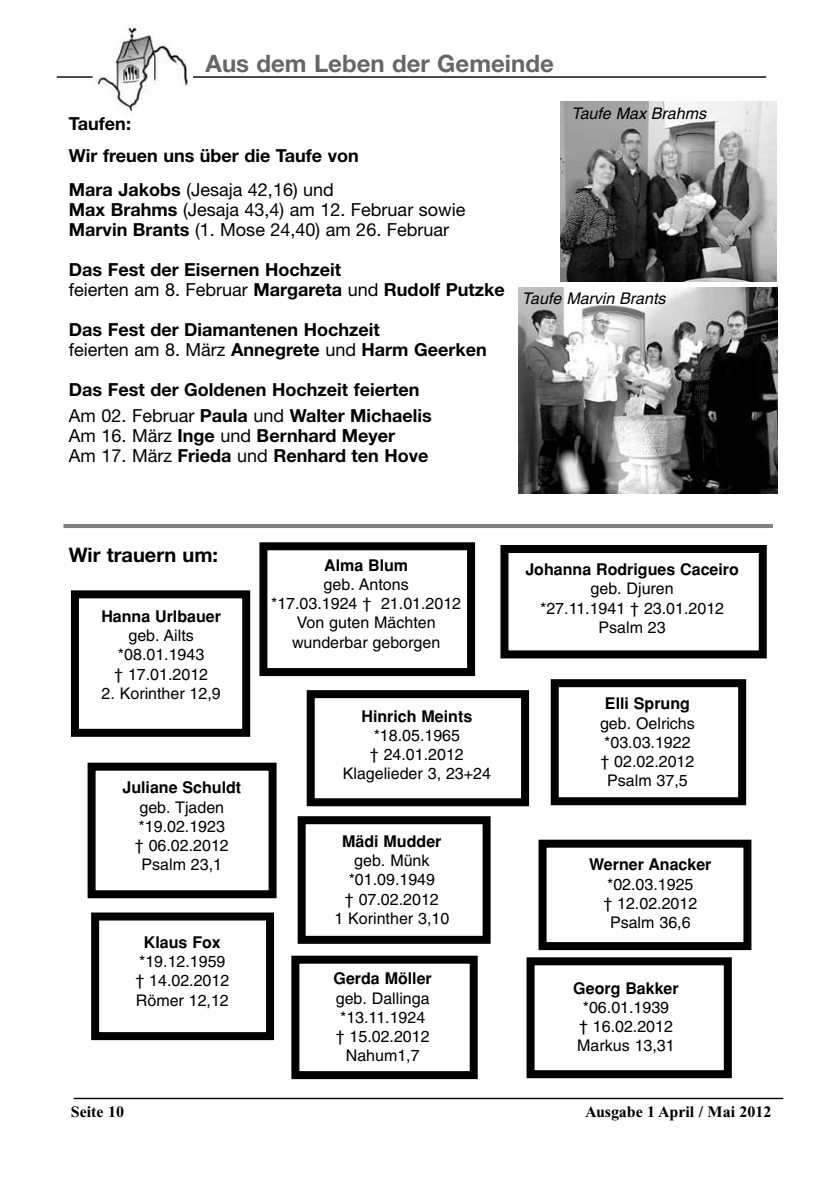
<style>
.page{position:relative;width:840px;height:1191px;background:#fff}
.page>*{position:absolute;margin:0;border:0;box-sizing:border-box;transform-origin:0 0}
.t1{font:700 24px "Helvetica Neue";color:#666}
.t2{font:700 20px "Helvetica Neue";color:#000}
.t3{font:700 18px/20px "Helvetica Neue";color:#000}
.t4{font:18px/20px "Helvetica Neue";color:#000}
.t5{font:16px/19.2px "Helvetica";color:#000;text-align:center}
.t6{font:700 16px "Helvetica";color:#000}
.t7{font:italic 16px "Helvetica";color:#000}
.t8{font:700 16px "Times New Roman";color:#000}
.s1{font-weight:700}
.s2{font-weight:400}
</style>
<div class="page">
<img style="left:560px;top:101px;width:215px;height:180px">
<hr style="left:74px;top:1097px;width:708px;height:2px;background:#000">
<hr style="left:57px;top:76px;width:708px;height:2px;background:#000">
<div style="left:92px;top:21px;width:101px;height:110px;background:#fff;border-radius:50%"></div>
<img style="left:94px;top:24px;width:94px;height:90px">
<hr style="left:63px;top:524px;width:709px;height:4px;background:#808080">
<div style="left:71px;top:590px;width:179px;height:147px;border:8px solid #000"></div>
<div style="left:306px;top:690px;width:222px;height:116px;border:8px solid #000"></div>
<div style="left:526px;top:957px;width:205px;height:121px;border:8px solid #000"></div>
<div style="left:550px;top:679px;width:195px;height:126px;border:8px solid #000"></div>
<div style="left:500px;top:545px;width:266px;height:113px;border:8px solid #000"></div>
<div style="left:259px;top:542px;width:216px;height:134px;border:8px solid #000"></div>
<div style="left:88px;top:762px;width:188px;height:136px;border:8px solid #000"></div>
<div style="left:297px;top:816px;width:193px;height:127px;border:8px solid #000"></div>
<div style="left:538px;top:839px;width:213px;height:111px;border:8px solid #000"></div>
<div style="left:91px;top:912px;width:183px;height:128px;border:8px solid #000"></div>
<div style="left:291px;top:955px;width:186px;height:124px;border:8px solid #000"></div>
<img style="left:518px;top:288px;width:259px;height:206px">
<h1 class="t1" style="left:205px;top:55px;width:349px">Aus dem Leben der Gemeinde</h1>
<p class="t3" style="left:69px;top:109px;width:291px;line-height:32px">Taufen:<br>Wir freuen uns über die Taufe von</p>
<p class="t4" style="left:69px;top:182px;width:398px"><span class="s1">Mara Jakobs</span> (Jesaja 42,16) und<br><span class="s1">Max Brahms</span> (Jesaja 43,4) am 12. Februar sowie<br><span class="s1">Marvin Brants</span> (1. Mose 24,40) am 26. Februar</p>
<p class="t3" style="left:69px;top:261px;width:437px">Das Fest der Eisernen Hochzeit<br><span class="s2">feierten am 8. Februar</span> Margareta <span class="s2">und</span> Rudolf Putzke</p>
<p class="t3" style="left:69px;top:321px;width:419px">Das Fest der Diamantenen Hochzeit<br><span class="s2">feierten am 8. März</span> Annegrete <span class="s2">und</span> Harm Geerken</p>
<p class="t3" style="left:69px;top:378px;width:364px;line-height:26px">Das Fest der Goldenen Hochzeit feierten<br><span class="s2">Am 02. Februar</span> Paula <span class="s2">und</span> Walter Michaelis</p>
<p class="t3" style="left:69px;top:427px;width:361px"><span class="s2">Am 16. März</span> Inge <span class="s2">und</span> Bernhard Meyer<br><span class="s2">Am 17. März</span> Frieda <span class="s2">und</span> Renhard ten Hove</p>
<p class="t7" style="left:571px;top:108px;width:136px">Taufe Max Brahms</p>
<p class="t7" style="left:521px;top:292px;width:145px">Taufe Marvin Brants</p>
<p class="t2" style="left:69px;top:547px;width:151px">Wir trauern um:</p>
<p class="t6" style="left:101px;top:610px;width:121px">Hanna Urlbauer</p>
<p class="t5" style="left:114px;top:627px;width:95px">geb. Ailts *08.01.1943 † 17.01.2012</p>
<p class="t5" style="left:101px;top:685px;width:121px">2. Korinther 12,9</p>
<p class="t6" style="left:122px;top:782px;width:120px">Juliane Schuldt</p>
<p class="t5" style="left:135px;top:799px;width:95px">geb. Tjaden *19.02.1923 † 06.02.2012<br>Psalm 23,1</p>
<p class="t6" style="left:144px;top:936px;width:78px">Klaus Fox</p>
<p class="t5" style="left:135px;top:953px;width:95px;text-align:left">*19.12.1959 † 14.02.2012<br>Römer 12,12</p>
<p class="t6" style="left:324px;top:559px;width:85px">Alma Blum</p>
<p class="t5" style="left:271px;top:576px;width:191px">geb. Antons<br>*17.03.1924 † 21.01.2012<br>Von guten Mächten wunderbar geborgen</p>
<p class="t6" style="left:361px;top:710px;width:112px">Hinrich Meints</p>
<p class="t5" style="left:342px;top:727px;width:150px">*18.05.1965<br>† 24.01.2012<br>Klagelieder 3, 23+24</p>
<p class="t6" style="left:525px;top:564px;width:215px">Johanna Rodrigues Caceiro</p>
<p class="t5" style="left:540px;top:581px;width:185px">geb. Djuren<br>*27.11.1941 † 23.01.2012<br>Psalm 23</p>
<p class="t6" style="left:604px;top:698px;width:86px">Elli Sprung</p>
<p class="t5" style="left:599px;top:715px;width:96px">geb. Oelrichs *03.03.1922 † 02.02.2012<br>Psalm 37,5</p>
<p class="t6" style="left:342px;top:835px;width:101px">Mädi Mudder</p>
<p class="t5" style="left:334px;top:852px;width:116px">geb. Münk *01.09.1949<br>† 07.02.2012<br>1 Korinther 3,10</p>
<p class="t6" style="left:588px;top:859px;width:124px">Werner Anacker</p>
<p class="t5" style="left:603px;top:876px;width:95px">*02.03.1925 † 12.02.2012<br>Psalm 36,6</p>
<p class="t6" style="left:333px;top:972px;width:100px">Gerda Möller</p>
<p class="t5" style="left:335px;top:989px;width:95px">geb. Dallinga *13.11.1924 † 15.02.2012<br>Nahum1,7</p>
<p class="t6" style="left:573px;top:982px;width:107px">Georg Bakker</p>
<p class="t5" style="left:577px;top:999px;width:99px">*06.01.1939 † 16.02.2012<br>Markus 13,31</p>
<p class="t8" style="left:71px;top:1106px;width:55px">Seite 10</p>
<p class="t8" style="left:585px;top:1106px;width:188px">Ausgabe 1 April / Mai 2012</p>
</div>
